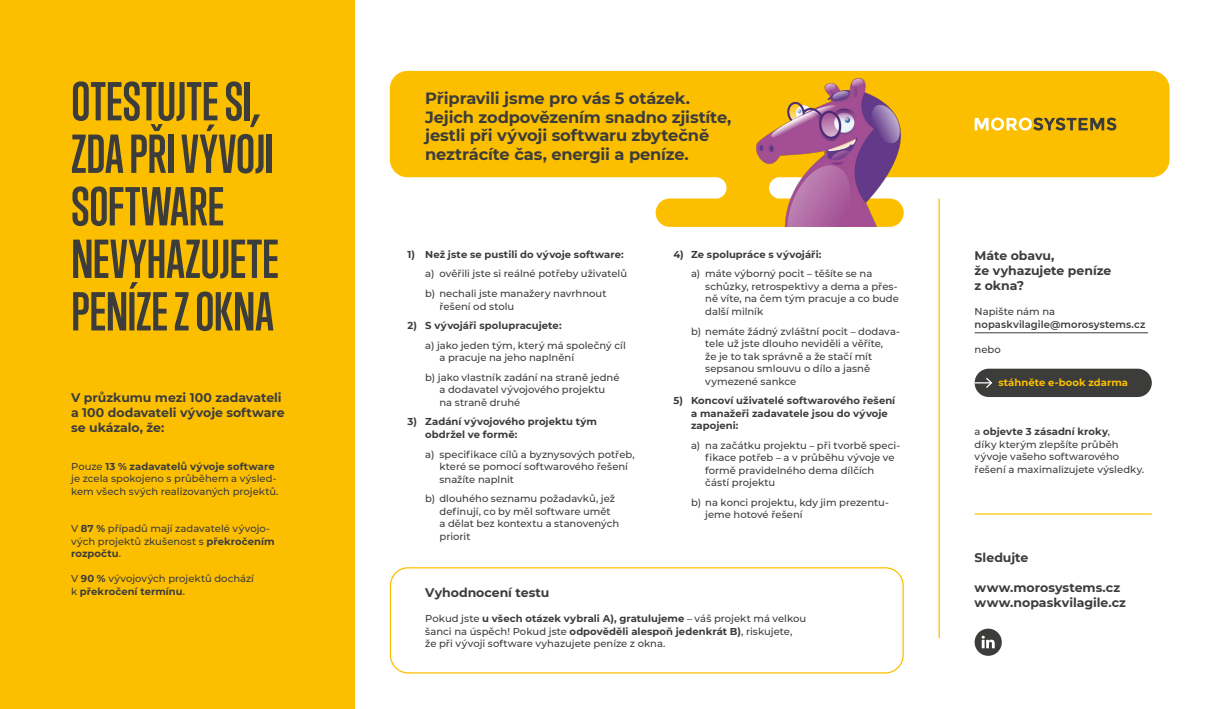
<style>
.page{position:relative;width:1205px;height:709px;background:#fff}
.page>*{position:absolute;margin:0;border:0;box-sizing:border-box;transform-origin:0 0}
.t1{font:700 50px/52.5px "Trump Gothic Pro";color:#3c3c3b}
.t2{font:700 16.25px/18.8px "Montserrat";letter-spacing:-.01em;color:#3c3c3b}
.t3{font:700 12.5px/15px "Montserrat";color:#3c3c3b}
.t4{font:500 10px/12.5px "Montserrat";color:#3c3c3b}
.t5{font:700 10px/12.5px "Montserrat";letter-spacing:.005em;color:#3c3c3b}
.t6{font:600 10px "Montserrat";letter-spacing:.005em;color:#3c3c3b}
.t7{font:700 10px "Montserrat";letter-spacing:.005em;color:#fcbf00}
.s1{font-weight:700}
</style>
<div class="page">
<div style="left:0;top:0;width:354px;height:709px;background:#fcbf00"></div>
<div style="left:390px;top:71px;width:779px;height:106px;background:#fcbf00;border-radius:18px"></div>
<div style="left:656px;top:198px;width:248px;height:29px;background:#fcbf00;border-radius:14px"></div>
<div style="left:390px;top:567px;width:514px;height:106px;border:1px solid #fcbf00;border-radius:18px"></div>
<svg style="left:716px;top:177px;width:41px;height:21px"></svg>
<hr style="left:719px;top:177px;width:57px;height:1px;background:#fcbf00">
<img style="left:757px;top:78px;width:143px;height:149px">
<hr style="left:974px;top:332px;width:174px;height:1px;background:#3c3c3b">
<div style="left:974px;top:369px;width:178px;height:28px;background:#3c3c3b;border-radius:14px"></div>
<svg style="left:974px;top:376px;width:19px;height:13px"></svg>
<hr style="left:938px;top:198px;width:2px;height:440px;background:#fcbf00">
<svg style="left:974px;top:118px;width:142px;height:12px"></svg>
<svg style="left:974px;top:628px;width:28px;height:28px"></svg>
<hr style="left:974px;top:513px;width:178px;height:1px;background:#fcbf00">
<h1 class="t1" style="left:71px;top:75px;width:209px">OTESTUJTE SI,<br>ZDA PŘI VÝVOJI<br>SOFTWARE<br>NEVYHAZUJETE<br>PENÍZE Z OKNA</h1>
<p class="t3" style="left:71px;top:389px;width:215px">V průzkumu mezi 100 zadavateli a 100 dodavateli vývoje software se ukázalo, že:</p>
<p class="t4" style="left:71px;top:459px;width:209px">Pouze <span class="s1">13 % zadavatelů vývoje software </span>je zcela spokojeno s průběhem a výsled&shy;kem všech svých realizovaných projektů.</p>
<p class="t4" style="left:71px;top:522px;width:205px">V <span class="s1">87 %</span> případů mají zadavatelé vývojo&shy;vých projektů zkušenost s <span class="s1">překročením rozpočtu</span>.</p>
<p class="t4" style="left:71px;top:572px;width:184px">V <span class="s1">90 %</span> vývojových projektů dochází k <span class="s1">překročení termínu</span>.</p>
<h2 class="t2" style="left:425px;top:88px;width:308px">Připravili jsme pro vás 5 otázek.<br>Jejich zodpovězením snadno zjistíte, jestli při vývoji softwaru zbytečně neztrácíte čas, energii a peníze.</h2>
<p class="t5" style="left:407px;top:247px;width:218px">1) Než jste se pustili do vývoje software:</p>
<p class="t4" style="left:425px;top:264px;width:203px;line-height:19.6px">a) ověřili jste si reálné potřeby uživatelů b) nechali jste manažery navrhnout</p>
<p class="t4" style="left:439px;top:299px;width:76px">řešení od stolu</p>
<p class="t5" style="left:407px;top:319px;width:156px">2) S vývojáři spolupracujete:</p>
<p class="t4" style="left:439px;top:338px;width:188px;text-indent:-14px">a) jako jeden tým, který má společný cíl a pracuje na jeho naplnění</p>
<p class="t4" style="left:439px;top:370px;width:182px;text-indent:-14px">b) jako vlastník zadání na straně jedné a dodavatel vývojového projektu na straně druhé</p>
<p class="t5" style="left:425px;top:415px;width:173px;text-indent:-18px">3) Zadání vývojového projektu tým obdržel ve formě:</p>
<p class="t4" style="left:439px;top:447px;width:197px;text-indent:-14px">a) specifikace cílů a byznysových potřeb, které se pomocí softwarového řešení snažíte naplnit</p>
<p class="t4" style="left:439px;top:492px;width:181px;text-indent:-14px">b) dlouhého seznamu požadavků, jež definují, co by měl software umět<br>a dělat bez kontextu a stanovených priorit</p>
<p class="t5" style="left:673px;top:247px;width:150px">4) Ze spolupráce s vývojáři:</p>
<p class="t4" style="left:705px;top:267px;width:195px;text-indent:-14px">a) máte výborný pocit – těšíte se na schůzky, retrospektivy a dema a přes&shy;ně víte, na čem tým pracuje a co bude další milník</p>
<p class="t4" style="left:705px;top:324px;width:196px;text-indent:-14px">b) nemáte žádný zvláštní pocit – dodava&shy;tele už jste dlouho neviděli a věříte,<br>že je to tak správně a že stačí mít sepsanou smlouvu o dílo a jasně vymezené sankce</p>
<p class="t5" style="left:691px;top:394px;width:206px;text-indent:-18px">5) Koncoví uživatelé softwarového řešení a manažeři zadavatele jsou do vývoje zapojeni:</p>
<p class="t4" style="left:705px;top:438px;width:196px;text-indent:-14px">a) na začátku projektu – při tvorbě speci&shy;fikace potřeb – a v průběhu vývoje ve formě pravidelného dema dílčích částí projektu</p>
<p class="t4" style="left:705px;top:495px;width:185px;text-indent:-14px">b) na konci projektu, kdy jim prezentu&shy;jeme hotové řešení</p>
<p class="t3" style="left:425px;top:584px;width:126px">Vyhodnocení testu</p>
<p class="t4" style="left:425px;top:612px;width:382px">Pokud jste <span class="s1">u všech otázek vybrali A), gratulujeme</span> – váš projekt má velkou šanci na úspěch! Pokud jste <span class="s1">odpověděli alespoň jedenkrát B)</span>, riskujete,<br>že při vývoji software vyhazujete peníze z okna.</p>
<p class="t3" style="left:974px;top:248px;width:138px">Máte obavu,<br>že vyhazujete peníze z okna?</p>
<p class="t4" style="left:974px;top:305px;width:82px">Napište nám na</p>
<p class="t6" style="left:974px;top:317px;width:172px">nopaskvilagile@morosystems.cz</p>
<p class="t4" style="left:974px;top:342px;width:28px">nebo</p>
<p class="t7" style="left:998px;top:376px;width:131px">stáhněte e-book zdarma</p>
<p class="t4" style="left:974px;top:425px;width:171px">a <span class="s1">objevte 3 zásadní kroky</span>,<br>díky kterým zlepšíte průběh vývoje vašeho softwarového řešení a maximalizujete výsledky.</p>
<p class="t3" style="left:974px;top:549px;width:55px">Sledujte</p>
<p class="t3" style="left:974px;top:579px;width:153px">www.morosystems.cz www.nopaskvilagile.cz</p>
</div>
